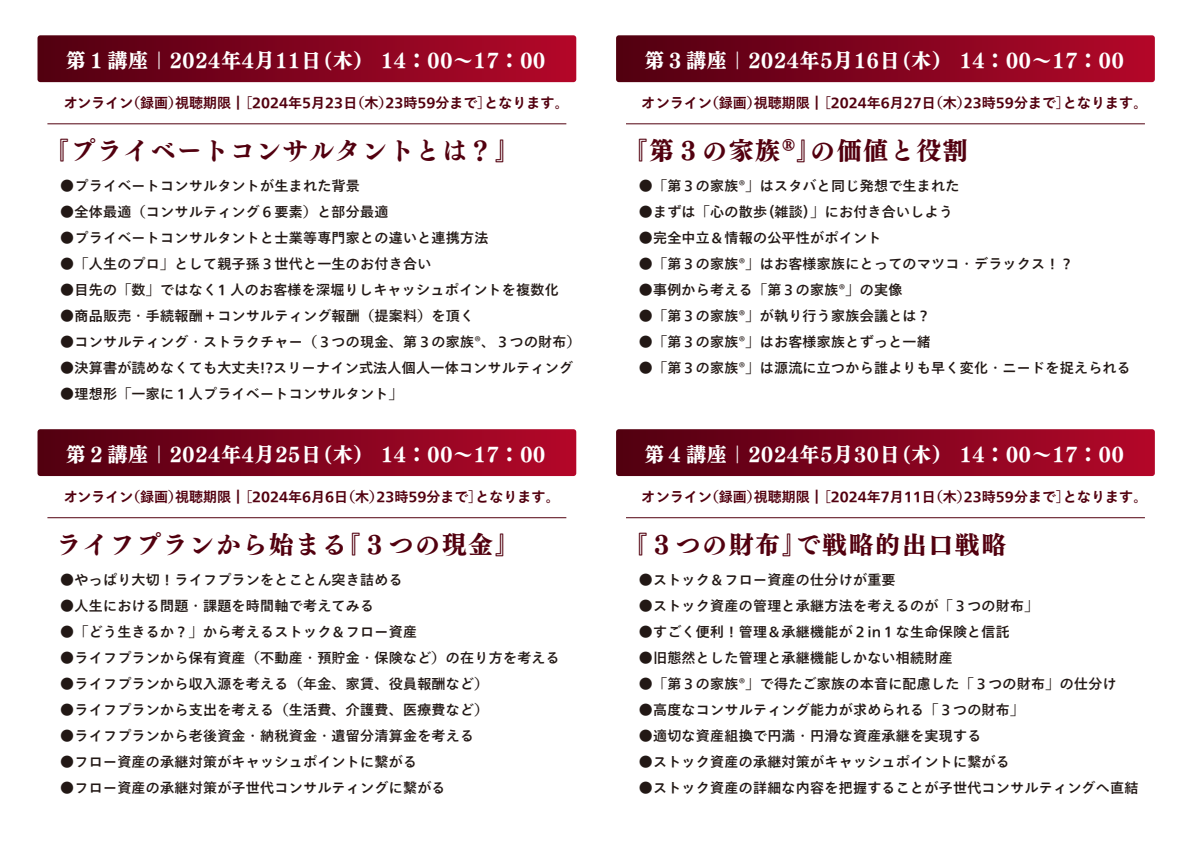
<style>
.page{position:relative;width:1191px;height:842px;background:#fff}
.page>*{position:absolute;margin:0;border:0;box-sizing:border-box;transform-origin:0 0}
.t1{font:800 25px "Telop Min Pro";letter-spacing:.06em;color:#52000f}
.t2{font:800 20px "Telop Min Pro";letter-spacing:.04em;color:#fff}
.t3{font:500 14px "Tazugane Gothic Std N";letter-spacing:.02em;color:#221815}
.t4{font:700 14px "Tazugane Gothic Std N";color:#52000f}
.s1{font-family:"Koz Go Pr 6 N";font-weight:400}
</style>
<div class="page">
<svg style="left:37px;top:35px;width:539px;height:47px;background:#82051f"></svg>
<hr style="left:47px;top:123px;width:519px;height:1px;background:#52000f">
<svg style="left:37px;top:429px;width:539px;height:47px;background:#82041e"></svg>
<hr style="left:47px;top:517px;width:519px;height:1px;background:#52000f">
<svg style="left:616px;top:35px;width:538px;height:47px;background:#82041f"></svg>
<hr style="left:626px;top:123px;width:519px;height:1px;background:#52000f">
<svg style="left:616px;top:429px;width:538px;height:47px;background:#82041e"></svg>
<hr style="left:626px;top:517px;width:519px;height:1px;background:#52000f">
<h2 class="t2" style="left:66px;top:44px;width:481px">第１講座｜2024年4月11日(木） 14：00～17：00</h2>
<p class="t4" style="left:63px;top:93px;width:507px">オンライン（録画）視聴期限｜［2024年5月23日（木）23時59分まで］となります。</p>
<h1 class="t1" style="left:57px;top:130px;width:452px">『プライベートコンサルタントとは？』</h1>
<p class="t3" style="left:60px;top:176px;width:301px">●プライベートコンサルタントが生まれた背景</p>
<p class="t3" style="left:60px;top:202px;width:330px">●全体最適（コンサルティング６要素）と部分最適</p>
<p class="t3" style="left:60px;top:228px;width:430px">●プライベートコンサルタントと士業等専門家との違いと連携方法</p>
<p class="t3" style="left:60px;top:254px;width:373px">●「人生のプロ」として親子孫３世代と一生のお付き合い</p>
<p class="t3" style="left:60px;top:280px;width:500px">●目先の「数」ではなく1 人のお客様を深堀りしキャッシュポイントを複数化</p>
<p class="t3" style="left:60px;top:306px;width:415px">●商品販売・手続報酬＋コンサルティング報酬（提案料）を頂く</p>
<p class="t3" style="left:60px;top:332px;width:522px">●コンサルティング・ストラクチャー（３つの現金、第３の家族<span class="s1">®</span>、３つの財布）</p>
<p class="t3" style="left:60px;top:358px;width:514px">●決算書が読めなくても大丈夫!?スリーナイン式法人個人一体コンサルティング</p>
<p class="t3" style="left:60px;top:384px;width:344px">●理想形「一家に１人プライベートコンサルタント」</p>
<h2 class="t2" style="left:66px;top:438px;width:481px">第２講座｜2024年4月25日(木） 14：00～17：00</h2>
<p class="t4" style="left:63px;top:486px;width:498px">オンライン（録画）視聴期限｜［2024年6月6日（木）23時59分まで］となります。</p>
<h1 class="t1" style="left:57px;top:524px;width:452px">ライフプランから始まる『３つの現金』</h1>
<p class="t3" style="left:60px;top:570px;width:344px">●やっぱり大切！ライフプランをとことん突き詰める</p>
<p class="t3" style="left:60px;top:596px;width:315px">●人生における問題・課題を時間軸で考えてみる</p>
<p class="t3" style="left:60px;top:622px;width:358px">●「どう生きるか？」から考えるストック＆フロー資産</p>
<p class="t3" style="left:60px;top:648px;width:501px">●ライフプランから保有資産（不動産・預貯金・保険など）の在り方を考える</p>
<p class="t3" style="left:60px;top:674px;width:430px">●ライフプランから収入源を考える（年金、家賃、役員報酬など）</p>
<p class="t3" style="left:60px;top:700px;width:430px">●ライフプランから支出を考える（生活費、介護費、医療費など）</p>
<p class="t3" style="left:60px;top:726px;width:415px">●ライフプランから老後資金・納税資金・遺留分清算金を考える</p>
<p class="t3" style="left:60px;top:752px;width:358px">●フロー資産の承継対策がキャッシュポイントに繋がる</p>
<p class="t3" style="left:60px;top:778px;width:387px">●フロー資産の承継対策が子世代コンサルティングに繋がる</p>
<h2 class="t2" style="left:644px;top:44px;width:481px">第３講座｜2024年5月16日(木） 14：00～17：00</h2>
<p class="t4" style="left:641px;top:93px;width:507px">オンライン（録画）視聴期限｜［2024年6月27日（木）23時59分まで］となります。</p>
<h1 class="t1" style="left:635px;top:130px;width:334px">『第３の家族®』の価値と役割</h1>
<p class="t3" style="left:639px;top:176px;width:322px">●「第３の家族<span class="s1">®</span>」はスタバと同じ発想で生まれた</p>
<p class="t3" style="left:639px;top:202px;width:316px">●まずは「心の散歩(雑談)」にお付き合いしよう</p>
<p class="t3" style="left:639px;top:228px;width:244px">●完全中立＆情報の公平性がポイント</p>
<p class="t3" style="left:639px;top:254px;width:436px">●「第３の家族<span class="s1">®</span>」はお客様家族にとってのマツコ・デラックス！？</p>
<p class="t3" style="left:639px;top:280px;width:265px">●事例から考える「第３の家族<span class="s1">®</span>」の実像</p>
<p class="t3" style="left:639px;top:306px;width:294px">●「第３の家族<span class="s1">®</span>」が執り行う家族会議とは？</p>
<p class="t3" style="left:639px;top:332px;width:294px">●「第３の家族<span class="s1">®</span>」はお客様家族とずっと一緒</p>
<p class="t3" style="left:639px;top:358px;width:493px">●「第３の家族<span class="s1">®</span>」は源流に立つから誰よりも早く変化・ニードを捉えられる</p>
<h2 class="t2" style="left:644px;top:438px;width:481px">第４講座｜2024年5月30日(木） 14：00～17：00</h2>
<p class="t4" style="left:641px;top:486px;width:507px">オンライン（録画）視聴期限｜［2024年7月11日（木）23時59分まで］となります。</p>
<h1 class="t1" style="left:635px;top:524px;width:372px">『３つの財布』で戦略的出口戦略</h1>
<p class="t3" style="left:639px;top:570px;width:258px">●ストック＆フロー資産の仕分けが重要</p>
<p class="t3" style="left:639px;top:596px;width:401px">●ストック資産の管理と承継方法を考えるのが「３つの財布」</p>
<p class="t3" style="left:639px;top:622px;width:372px">●すごく便利！管理＆承継機能が２in１な生命保険と信託</p>
<p class="t3" style="left:639px;top:648px;width:315px">●旧態然とした管理と承継機能しかない相続財産</p>
<p class="t3" style="left:639px;top:674px;width:479px">●「第３の家族<span class="s1">®</span>」で得たご家族の本音に配慮した「３つの財布」の仕分け</p>
<p class="t3" style="left:639px;top:700px;width:387px">●高度なコンサルティング能力が求められる「３つの財布」</p>
<p class="t3" style="left:639px;top:726px;width:344px">●適切な資産組換で円満・円滑な資産承継を実現する</p>
<p class="t3" style="left:639px;top:752px;width:373px">●ストック資産の承継対策がキャッシュポイントに繋がる</p>
<p class="t3" style="left:639px;top:778px;width:501px">●ストック資産の詳細な内容を把握することが子世代コンサルティングへ直結</p>
</div>
